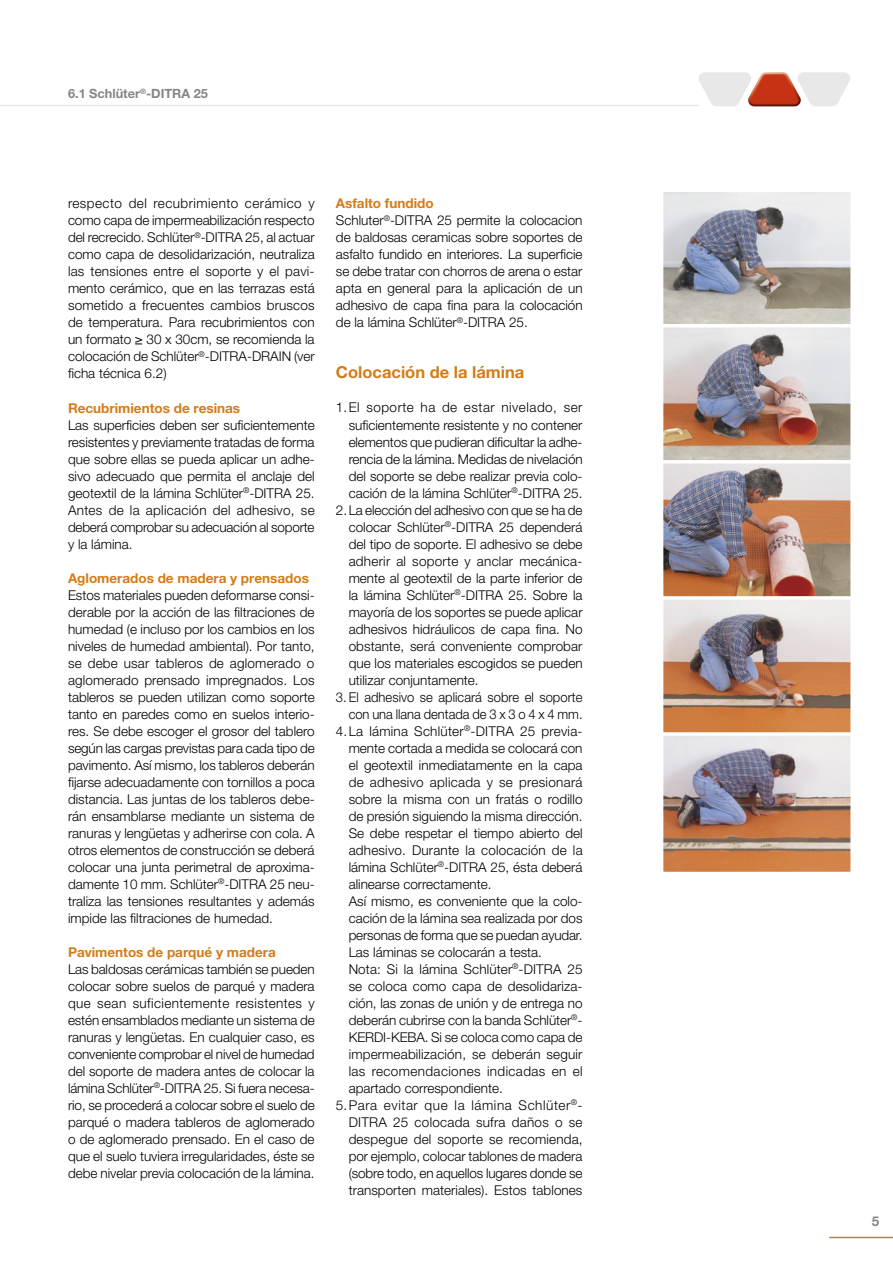
<style>
.page{position:relative;width:893px;height:1263px;background:#fff}
.page>*{position:absolute;margin:0;border:0;box-sizing:border-box;transform-origin:0 0}
.t1{font:700 16.5px "Helvetica Neue LT Pro";color:#d57b16}
.t2{font:300 13.5px/17px "Helvetica Neue LT Pro";color:#000;text-align:justify}
.t3{font:300 13.5px "Helvetica Neue LT Pro";letter-spacing:.02em;color:#000}
.t4{font:700 13.5px "Helvetica Neue LT Pro";color:#d57b16}
.t5{font:300 13.5px "Helvetica Neue LT Pro";color:#000;scale:.96 1}
.t6{font:300 13.5px "Helvetica Neue LT Pro";letter-spacing:.045em;color:#000}
.t7{font:300 13.5px "Helvetica Neue LT Pro";letter-spacing:.04em;color:#000}
.t8{font:300 13.5px "Helvetica Neue LT Pro";letter-spacing:.03em;color:#000}
.t9{font:700 13.5px "Helvetica Neue LT Pro";color:#858585}
.t10{font:700 12.75px "Helvetica Neue LT Pro";color:#858585}
.s1{font-weight:700;color:#d57b16}
</style>
<div class="page">
<hr style="left:0;top:105px;width:699px;height:1px;background:#e8e8e8">
<svg style="left:699px;top:72px;width:151px;height:34px"></svg>
<hr style="left:829px;top:1237px;width:64px;height:1px;background:#d57b16">
<img style="left:663px;top:192px;width:188px;height:680px">
<p class="t10" style="left:68px;top:86px;width:141px">6.1 Schlüter<sup>®</sup>-DITRA 25</p>
<p class="t2" style="left:68px;top:195px;width:248px">respecto del recubrimiento cerámico y como capa de impermeabilización respecto del recrecido. Schlüter<sup>®</sup>-DITRA 25, al actuar como capa de desolidarización, neutraliza las tensiones entre el soporte y el pavi&shy;mento cerámico, que en las terrazas está sometido a frecuentes cambios bruscos de temperatura. Para recubrimientos con un formato ≥ 30 x 30cm, se recomienda la colocación de Schlüter<sup>®</sup>-DITRA-DRAIN (ver ficha técnica 6.2)</p>
<p class="t4" style="left:68px;top:399px;width:174px">Recubrimientos de resinas</p>
<p class="t2" style="left:68px;top:416px;width:248px">Las superficies deben ser suficientemente resistentes y previamente tratadas de forma que sobre ellas se pueda aplicar un adhe&shy;sivo adecuado que permita el anclaje del geotextil de la lámina Schlüter<sup>®</sup>-DITRA 25.<br>Antes de la aplicación del adhesivo, se deberá comprobar su adecuación al soporte y la lámina.</p>
<p class="t4" style="left:68px;top:569px;width:242px">Aglomerados de madera y prensados</p>
<p class="t2" style="left:68px;top:586px;width:248px">Estos materiales pueden deformarse consi&shy;derable por la acción de las filtraciones de humedad (e incluso por los cambios en los niveles de humedad ambiental). Por tanto, se debe usar tableros de aglomerado o aglomerado prensado impregnados. Los tableros se pueden utilizan como soporte tanto en paredes como en suelos interio&shy;res. Se debe escoger el grosor del tablero según las cargas previstas para cada tipo de pavimento. Así mismo, los tableros deberán fijarse adecuadamente con tornillos a poca distancia. Las juntas de los tableros debe&shy;rán ensamblarse mediante un sistema de ranuras y lengüetas y adherirse con cola. A otros elementos de construcción se deberá colocar una junta perimetral de aproxima&shy;damente 10 mm. Schlüter<sup>®</sup>-DITRA 25 neu&shy;traliza las tensiones resultantes y además impide las filtraciones de humedad.</p>
<p class="t4" style="left:68px;top:944px;width:209px">Pavimentos de parqué y madera</p>
<p class="t2" style="left:68px;top:960px;width:248px">Las baldosas cerámicas también se pueden colocar sobre suelos de parqué y madera que sean suficientemente resistentes y estén ensamblados mediante un sistema de ranuras y lengüetas. En cualquier caso, es conveniente comprobar el nivel de humedad del soporte de madera antes de colocar la lámina Schlüter<sup>®</sup>-DITRA 25. Si fuera necesa&shy;rio, se procederá a colocar sobre el suelo de parqué o madera tableros de aglomerado o de aglomerado prensado. En el caso de que el suelo tuviera irregularidades, éste se debe nivelar previa colocación de la lámina.</p>
<p class="t2" style="left:336px;top:195px;width:248px;text-align:left"><span class="s1">Asfalto fundido<br></span>Schluter<sup>®</sup>-DITRA 25 permite la colocacion de baldosas ceramicas sobre soportes de asfalto fundido en interiores. La superficie se debe tratar con chorros de arena o estar apta en general para la aplicación de un adhesivo de capa fina para la colocación de la lámina Schlüter<sup>®</sup>-DITRA 25.</p>
<p class="t1" style="left:336px;top:362px;width:190px">Colocación de la lámina</p>
<p class="t7" style="left:336px;top:399px;width:248px">1.El soporte ha de estar nivelado, ser</p>
<p class="t2" style="left:349px;top:416px;width:235px">suficientemente resistente y no contener</p>
<p class="t2" style="left:349px;top:433px;width:235px">elementos que pudieran dificultar la adhe-</p>
<p class="t2" style="left:349px;top:450px;width:235px">rencia de la lámina. Medidas de nivelación</p>
<p class="t2" style="left:349px;top:467px;width:235px">del soporte se debe realizar previa colo-</p>
<p class="t2" style="left:349px;top:484px;width:235px">cación de la lámina Schlüter<sup>®</sup>-DITRA 25.</p>
<p class="t2" style="left:336px;top:501px;width:248px">2.La elección del adhesivo con que se ha de</p>
<p class="t2" style="left:349px;top:518px;width:235px">colocar Schlüter<sup>®</sup>-DITRA 25 dependerá</p>
<p class="t2" style="left:349px;top:535px;width:235px">del tipo de soporte. El adhesivo se debe</p>
<p class="t3" style="left:349px;top:552px;width:235px">adherir al soporte y anclar mecánica-</p>
<p class="t2" style="left:349px;top:569px;width:235px">mente al geotextil de la parte inferior de</p>
<p class="t2" style="left:349px;top:586px;width:235px">la lámina Schlüter<sup>®</sup>-DITRA 25. Sobre la</p>
<p class="t2" style="left:349px;top:603px;width:235px">mayoría de los soportes se puede aplicar</p>
<p class="t2" style="left:349px;top:620px;width:235px">adhesivos hidráulicos de capa fina. No</p>
<p class="t2" style="left:349px;top:637px;width:235px">obstante, será conveniente comprobar</p>
<p class="t2" style="left:349px;top:654px;width:235px">que los materiales escogidos se pueden</p>
<p class="t2" style="left:349px;top:671px;width:132px">utilizar conjuntamente.</p>
<p class="t5" style="left:336px;top:689px;width:258px">3. El adhesivo se aplicará sobre el soporte</p>
<p class="t5" style="left:349px;top:706px;width:245px">con una llana dentada de 3 x 3 o 4 x 4 mm.</p>
<p class="t3" style="left:336px;top:723px;width:248px">4.La lámina Schlüter<sup>®</sup>-DITRA 25 previa-</p>
<p class="t2" style="left:349px;top:739px;width:235px">mente cortada a medida se colocará con</p>
<p class="t2" style="left:349px;top:756px;width:235px">el geotextil inmediatamente en la capa</p>
<p class="t3" style="left:349px;top:774px;width:235px">de adhesivo aplicada y se presionará</p>
<p class="t2" style="left:349px;top:790px;width:235px">sobre la misma con un fratás o rodillo</p>
<p class="t2" style="left:349px;top:807px;width:235px">de presión siguiendo la misma dirección.</p>
<p class="t2" style="left:349px;top:824px;width:235px">Se debe respetar el tiempo abierto del</p>
<p class="t2" style="left:349px;top:841px;width:235px">adhesivo. Durante la colocación de la</p>
<p class="t2" style="left:349px;top:858px;width:235px">lámina Schlüter<sup>®</sup>-DITRA 25, ésta deberá</p>
<p class="t2" style="left:349px;top:875px;width:144px">alinearse correctamente.</p>
<p class="t2" style="left:349px;top:892px;width:235px">Así mismo, es conveniente que la colo-</p>
<p class="t2" style="left:349px;top:909px;width:235px">cación de la lámina sea realizada por dos</p>
<p class="t2" style="left:349px;top:926px;width:235px">personas de forma que se puedan ayudar.</p>
<p class="t2" style="left:349px;top:943px;width:195px">Las láminas se colocarán a testa.</p>
<p class="t2" style="left:349px;top:960px;width:235px">Nota: Si la lámina Schlüter<sup>®</sup>-DITRA 25</p>
<p class="t2" style="left:349px;top:977px;width:235px">se coloca como capa de desolidariza-</p>
<p class="t2" style="left:349px;top:994px;width:235px">ción, las zonas de unión y de entrega no</p>
<p class="t2" style="left:349px;top:1011px;width:235px">deberán cubrirse con la banda Schlüter<sup>®</sup>-</p>
<p class="t2" style="left:349px;top:1028px;width:235px">KERDI-KEBA. Si se coloca como capa de</p>
<p class="t2" style="left:349px;top:1045px;width:235px">impermeabilización, se deberán seguir</p>
<p class="t8" style="left:349px;top:1063px;width:235px">las recomendaciones indicadas en el</p>
<p class="t2" style="left:349px;top:1079px;width:156px">apartado correspondiente.</p>
<p class="t6" style="left:336px;top:1097px;width:248px">5.Para evitar que la lámina Schlüter<sup>®</sup>-</p>
<p class="t3" style="left:349px;top:1114px;width:235px">DITRA 25 colocada sufra daños o se</p>
<p class="t2" style="left:349px;top:1130px;width:236px">despegue del soporte se recomienda,</p>
<p class="t2" style="left:349px;top:1147px;width:235px">por ejemplo, colocar tablones de madera</p>
<p class="t2" style="left:349px;top:1164px;width:235px">(sobre todo, en aquellos lugares donde se</p>
<p class="t2" style="left:349px;top:1181px;width:235px">transporten materiales). Estos tablones</p>
<p class="t9" style="left:872px;top:1213px;width:9px">5</p>
</div>
